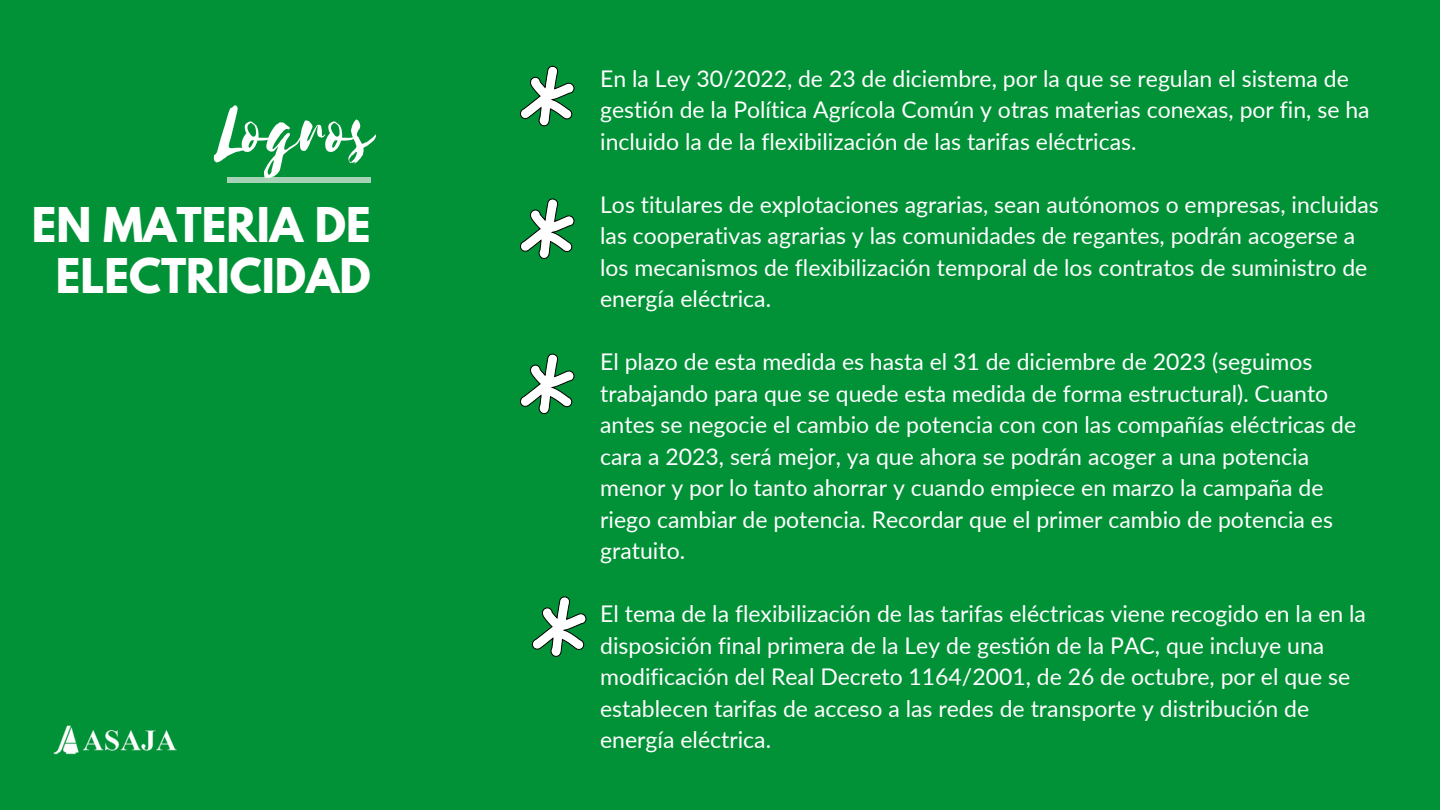
<style>
.page{position:relative;width:1440px;height:810px;background:#019237}
.page>*{position:absolute;margin:0;border:0;box-sizing:border-box;transform-origin:0 0}
.t1{font:79.7px "Selima";color:#fff}
.t2{font:700 42.5px/50.6px "League Spartan";color:#fff;text-align:center}
.t3{font:23px/31.5px "Lato";color:#fff}
</style>
<div class="page">
<div style="left:228px;top:177px;width:143px;height:6px;background:#a6d3b5"></div>
<svg style="left:520px;top:66px;width:54px;height:61px"></svg>
<svg style="left:520px;top:199px;width:54px;height:60px"></svg>
<svg style="left:520px;top:354px;width:54px;height:60px"></svg>
<svg style="left:532px;top:597px;width:54px;height:60px"></svg>
<img style="left:53px;top:725px;width:124px;height:30px">
<h1 class="t1" style="left:218px;top:87px;width:158px">Logros</h1>
<h2 class="t2" style="left:32px;top:205px;width:340px">EN MATERIA DE<br>ELECTRICIDAD</h2>
<p class="t3" style="left:600px;top:62px;width:771px">En la Ley 30/2022, de 23 de diciembre, por la que se regulan el sistema de gestión de la Política Agrícola Común y otras materias conexas, por fin, se ha incluido la de la flexibilización de las tarifas eléctricas.</p>
<p class="t3" style="left:600px;top:188px;width:780px">Los titulares de explotaciones agrarias, sean autónomos o empresas, incluidas las cooperativas agrarias y las comunidades de regantes, podrán acogerse a los mecanismos de flexibilización temporal de los contratos de suministro de energía eléctrica.</p>
<p class="t3" style="left:600px;top:346px;width:757px">El plazo de esta medida es hasta el 31 de diciembre de 2023 (seguimos trabajando para que se quede esta medida de forma estructural). Cuanto antes se negocie el cambio de potencia con con las compañías eléctricas de cara a 2023, será mejor, ya que ahora se podrán acoger a una potencia menor y por lo tanto ahorrar y cuando empiece en marzo la campaña de riego cambiar de potencia. Recordar que el primer cambio de potencia es gratuito.</p>
<p class="t3" style="left:600px;top:598px;width:767px">El tema de la flexibilización de las tarifas eléctricas viene recogido en la en la disposición final primera de la Ley de gestión de la PAC, que incluye una modificación del Real Decreto 1164/2001, de 26 de octubre, por el que se establecen tarifas de acceso a las redes de transporte y distribución de energía eléctrica.</p>
</div>
